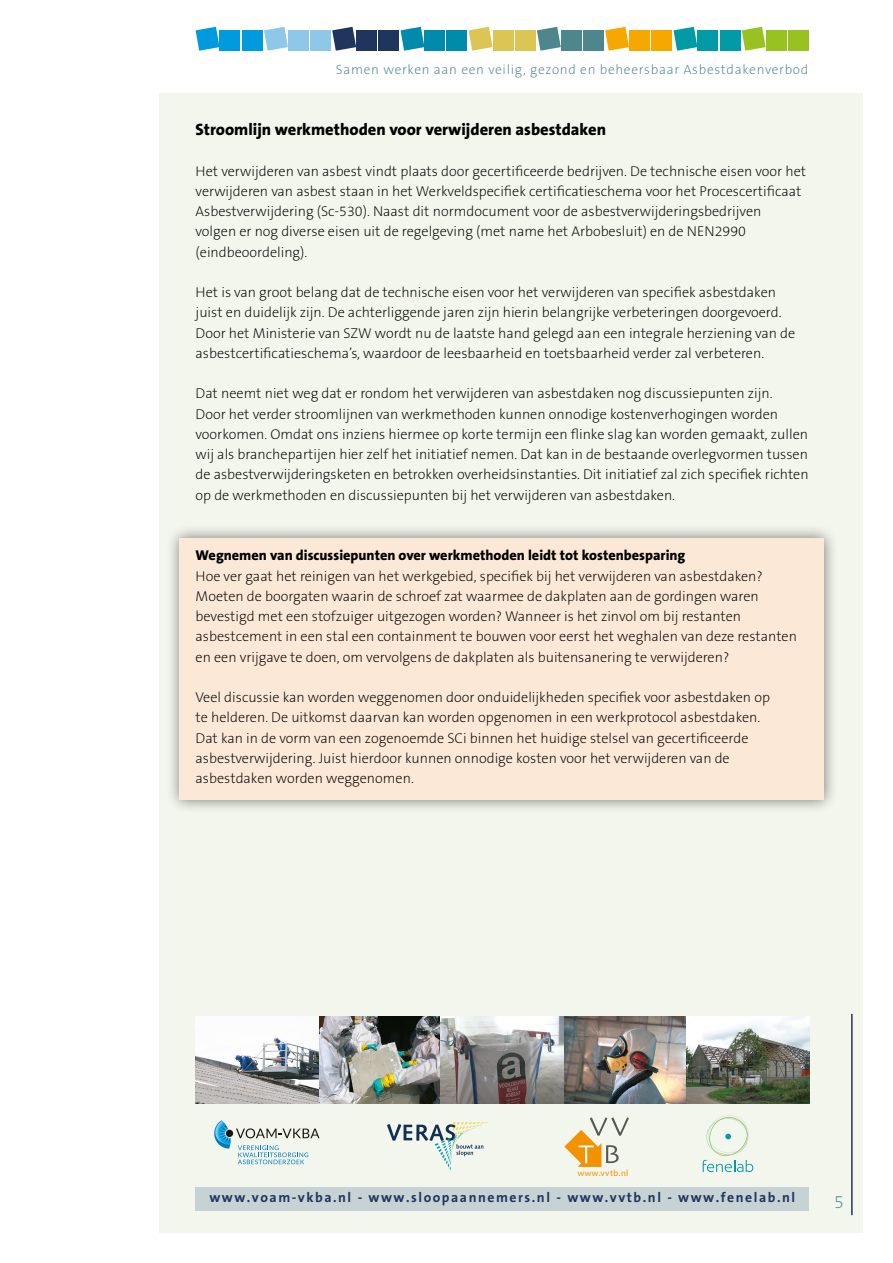
<style>
.page{position:relative;width:893px;height:1263px;background:#fff}
.page>*{position:absolute;margin:0;border:0;box-sizing:border-box;transform-origin:0 0}
.t1{font:200 18px "The Sans B2";color:#4e868e}
.t2{font:800 16.5px "The Sans B8";color:#000}
.t3{font:200 14.25px/20.2px "The Sans B2";color:#000}
.t4{font:800 14.25px "The Sans B8";color:#000}
.t5{font:700 13.8px "The Sans B7";letter-spacing:.11em;color:#1f355e}
.t6{font:200 13.5px "The Sans B2";letter-spacing:.05em;color:#4e868e}
.t7{font:8.55px "Lato";letter-spacing:.05em;color:#f39200}
</style>
<div class="page">
<div style="left:159px;top:94px;width:704px;height:1139px;background:#f2f6ec"></div>
<div style="left:196px;top:1187px;width:613px;height:24px;background:#c7d2d5"></div>
<svg style="left:214px;top:1120px;width:105px;height:44px"></svg>
<img style="left:196px;top:1016px;width:613px;height:87px">
<svg style="left:387px;top:1122px;width:102px;height:48px"></svg>
<svg style="left:564px;top:1117px;width:65px;height:50px"></svg>
<svg style="left:703px;top:1115px;width:50px;height:57px"></svg>
<svg style="left:196px;top:27px;width:24px;height:24px"></svg>
<div style="left:220px;top:30px;width:20px;height:21px;background:#009bde"></div>
<div style="left:242px;top:30px;width:20px;height:21px;background:#009bde"></div>
<svg style="left:264px;top:27px;width:24px;height:24px"></svg>
<div style="left:288px;top:30px;width:21px;height:21px;background:#8fc7e8"></div>
<div style="left:310px;top:30px;width:21px;height:21px;background:#8fc7e8"></div>
<svg style="left:332px;top:27px;width:24px;height:24px"></svg>
<div style="left:356px;top:30px;width:21px;height:21px;background:#1f355e"></div>
<div style="left:378px;top:30px;width:21px;height:21px;background:#1f355e"></div>
<svg style="left:400px;top:27px;width:24px;height:24px"></svg>
<div style="left:425px;top:30px;width:20px;height:21px;background:#008aab"></div>
<div style="left:447px;top:30px;width:20px;height:21px;background:#008aab"></div>
<svg style="left:469px;top:27px;width:24px;height:24px"></svg>
<div style="left:493px;top:30px;width:20px;height:21px;background:#dcc555"></div>
<div style="left:515px;top:30px;width:21px;height:21px;background:#dcc555"></div>
<svg style="left:537px;top:27px;width:24px;height:24px"></svg>
<div style="left:561px;top:30px;width:21px;height:21px;background:#4e868e"></div>
<div style="left:583px;top:30px;width:21px;height:21px;background:#4e868e"></div>
<svg style="left:605px;top:27px;width:24px;height:24px"></svg>
<div style="left:629px;top:30px;width:21px;height:21px;background:#f7a800"></div>
<div style="left:651px;top:30px;width:21px;height:21px;background:#f7a800"></div>
<svg style="left:673px;top:27px;width:24px;height:24px"></svg>
<div style="left:698px;top:30px;width:20px;height:21px;background:#009ba7"></div>
<div style="left:720px;top:30px;width:20px;height:21px;background:#009ba7"></div>
<svg style="left:742px;top:27px;width:24px;height:24px"></svg>
<div style="left:766px;top:30px;width:21px;height:21px;background:#98c21f"></div>
<div style="left:788px;top:30px;width:21px;height:21px;background:#98c21f"></div>
<hr style="left:851px;top:1014px;width:2px;height:201px;background:#1f355e">
<div style="left:166px;top:524px;width:672px;height:290px;background:#000;opacity:.5"></div>
<div style="left:180px;top:538px;width:644px;height:261px;background:#fce8d6"></div>
<p class="t6" style="left:336px;top:63px;width:474px">Samen werken aan een veilig, gezond en beheersbaar Asbestdakenverbod</p>
<p class="t2" style="left:196px;top:121px;width:412px">Stroomlijn werkmethoden voor verwijderen asbestdaken</p>
<p class="t3" style="left:196px;top:161px;width:612px">Het verwijderen van asbest vindt plaats door gecertificeerde bedrijven. De technische eisen voor het verwijderen van asbest staan in het Werkveldspecifiek certificatieschema voor het Procescertificaat Asbestverwijdering (Sc-530). Naast dit normdocument voor de asbestverwijderingsbedrijven<br>volgen er nog diverse eisen uit de regelgeving (met name het Arbobesluit) en de NEN2990 (eindbeoordeling).</p>
<p class="t3" style="left:196px;top:283px;width:601px">Het is van groot belang dat de technische eisen voor het verwijderen van specifiek asbestdaken juist en duidelijk zijn. De achterliggende jaren zijn hierin belangrijke verbeteringen doorgevoerd.<br>Door het Ministerie van SZW wordt nu de laatste hand gelegd aan een integrale herziening van de asbestcertificatieschema’s, waardoor de leesbaarheid en toetsbaarheid verder zal verbeteren.</p>
<p class="t3" style="left:196px;top:384px;width:615px">Dat neemt niet weg dat er rondom het verwijderen van asbestdaken nog discussiepunten zijn.<br>Door het verder stroomlijnen van werkmethoden kunnen onnodige kostenverhogingen worden voorkomen. Omdat ons inziens hiermee op korte termijn een flinke slag kan worden gemaakt, zullen wij als branchepartijen hier zelf het initiatief nemen. Dat kan in de bestaande overlegvormen tussen de asbestverwijderingsketen en betrokken overheidsinstanties. Dit initiatief zal zich specifiek richten op de werkmethoden en discussiepunten bij het verwijderen van asbestdaken.</p>
<p class="t4" style="left:196px;top:548px;width:491px">Wegnemen van discussiepunten over werkmethoden leidt tot kostenbesparing</p>
<p class="t3" style="left:196px;top:566px;width:603px">Hoe ver gaat het reinigen van het werkgebied, specifiek bij het verwijderen van asbestdaken?<br>Moeten de boorgaten waarin de schroef zat waarmee de dakplaten aan de gordingen waren bevestigd met een stofzuiger uitgezogen worden? Wanneer is het zinvol om bij restanten asbestcement in een stal een containment te bouwen voor eerst het weghalen van deze restanten en een vrijgave te doen, om vervolgens de dakplaten als buitensanering te verwijderen?</p>
<p class="t3" style="left:196px;top:688px;width:576px">Veel discussie kan worden weggenomen door onduidelijkheden specifiek voor asbestdaken op te helderen. De uitkomst daarvan kan worden opgenomen in een werkprotocol asbestdaken.<br>Dat kan in de vorm van een zogenoemde SCi binnen het huidige stelsel van gecertificeerde asbestverwijdering. Juist hierdoor kunnen onnodige kosten voor het verwijderen van de asbestdaken worden weggenomen.</p>
<p class="t7" style="left:578px;top:1168px;width:52px">www.vvtb.nl</p>
<p class="t5" style="left:209px;top:1190px;width:587px">www.voam-vkba.nl - www.sloopaannemers.nl - www.vvtb.nl - www.fenelab.nl</p>
<p class="t1" style="left:834px;top:1192px;width:11px">5</p>
</div>
